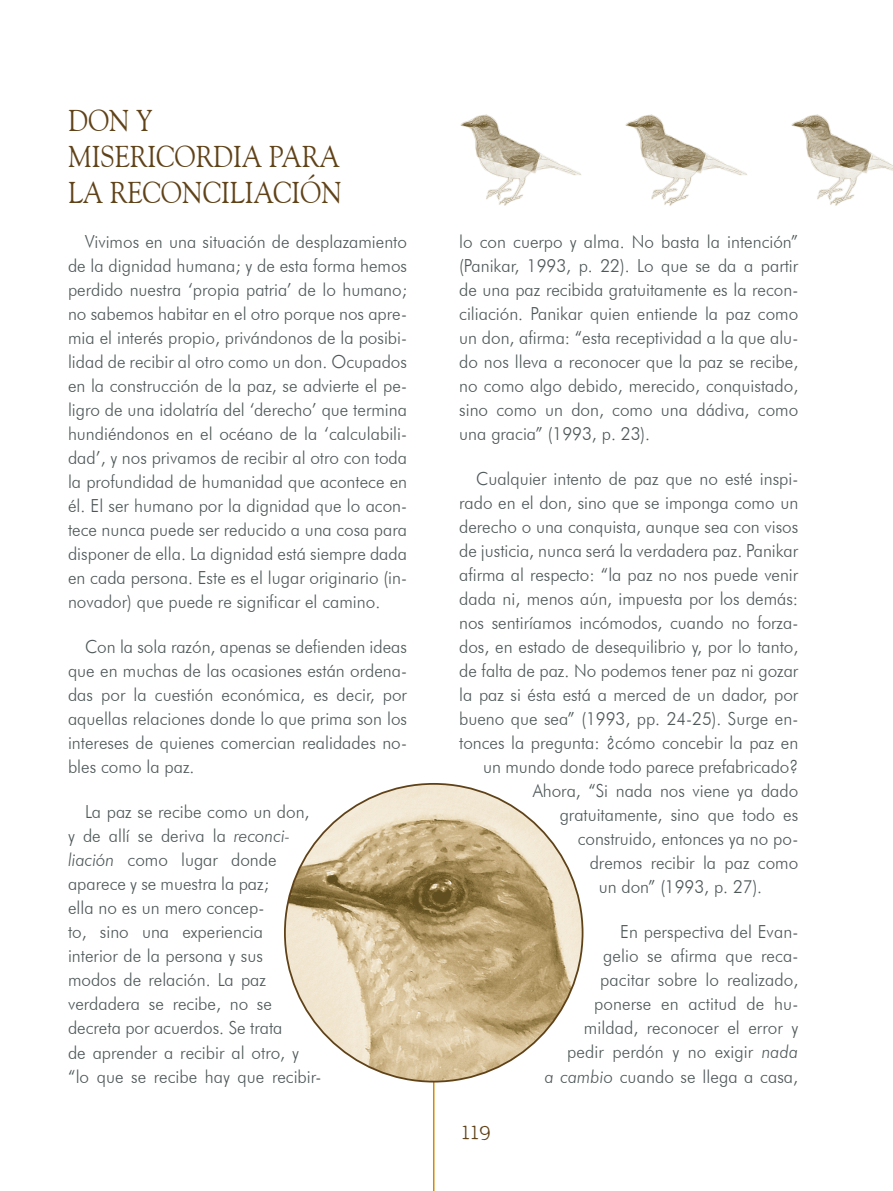
<style>
.page{position:relative;width:893px;height:1191px;background:#fff}
.page>*{position:absolute;margin:0;border:0;box-sizing:border-box;transform-origin:0 0}
._03a_Titulo_Texto_Co{font:30px/36px "Goudy Old Style BT";color:#604218;scale:.9 1}
.t1{font:21px "My type of font";color:#604218}
._01a_Texto_Corrido{font:300 18px/24px "Futura BT";color:#4e5758;text-align:justify;scale:.95 1}
.s1{font-style:italic}
</style>
<div class="page">
<hr style="left:433px;top:999px;width:1px;height:192px;background:#d78800">
<img style="left:285px;top:784px;width:298px;height:297px;border-radius:149px">
<img style="left:460px;top:114px;width:121px;height:92px">
<img style="left:625px;top:114px;width:122px;height:92px">
<img style="left:791px;top:114px;width:102px;height:92px">
<p class="_03a_Titulo_Texto_Co" style="left:68px;top:102px;width:306px">DON Y<br>MISERICORDIA PARA<br>LA RECONCILIACIÓN</p>
<p class="_01a_Texto_Corrido" style="left:68px;top:230px;width:358px;text-indent:17px">Vivimos en una situación de desplazamiento de la dignidad humana; y de esta forma hemos perdido nuestra ‘propia patria’ de lo humano; no sabemos habitar en el otro porque nos apre&shy;mia el interés propio, privándonos de la posibi&shy;lidad de recibir al otro como un don. Ocupados en la construcción de la paz, se advierte el pe&shy;ligro de una idolatría del ‘derecho’ que termina hundiéndonos en el océano de la ‘calculabili&shy;dad’, y nos privamos de recibir al otro con toda la profundidad de humanidad que acontece en él. El ser humano por la dignidad que lo acon&shy;tece nunca puede ser reducido a una cosa para disponer de ella. La dignidad está siempre dada en cada persona. Este es el lugar originario (in&shy;novador) que puede re significar el camino.</p>
<p class="_01a_Texto_Corrido" style="left:68px;top:635px;width:358px;text-indent:17px">Con la sola razón, apenas se defienden ideas que en muchas de las ocasiones están ordena&shy;das por la cuestión económica, es decir, por aquellas relaciones donde lo que prima son los intereses de quienes comercian realidades no&shy;bles como la paz.</p>
<p class="_01a_Texto_Corrido" style="left:68px;top:800px;width:268px;text-align:left;text-indent:17px">La paz se recibe como un don,<br>y de allí se deriva la <span class="s1">reconci&shy;liación</span> como lugar donde aparece y se muestra la paz;<br>ella no es un mero concep-<br>to, sino una experiencia<br>interior de la persona y sus<br>modos de relación. La paz verdadera se recibe, no se decreta por acuerdos. Se trata<br>de aprender a recibir al otro, y “lo que se recibe hay que recibir-</p>
<p class="_01a_Texto_Corrido" style="left:459px;top:230px;width:358px">lo con cuerpo y alma. No basta la intención” (Panikar, 1993, p. 22). Lo que se da a partir de una paz recibida gratuitamente es la recon&shy;ciliación. Panikar quien entiende la paz como un don, afirma: “esta receptividad a la que alu&shy;do nos lleva a reconocer que la paz se recibe, no como algo debido, merecido, conquistado, sino como un don, como una dádiva, como una gracia” (1993, p. 23).</p>
<p class="_01a_Texto_Corrido" style="left:476px;top:467px;width:340px">Cualquier intento de paz que no esté inspi-</p>
<p class="_01a_Texto_Corrido" style="left:459px;top:491px;width:358px">rado en el don, sino que se imponga como un</p>
<p class="_01a_Texto_Corrido" style="left:459px;top:515px;width:358px">derecho o una conquista, aunque sea con visos</p>
<p class="_01a_Texto_Corrido" style="left:459px;top:539px;width:358px">de justicia, nunca será la verdadera paz. Panikar</p>
<p class="_01a_Texto_Corrido" style="left:459px;top:563px;width:358px">afirma al respecto: “la paz no nos puede venir</p>
<p class="_01a_Texto_Corrido" style="left:459px;top:587px;width:358px">dada ni, menos aún, impuesta por los demás:</p>
<p class="_01a_Texto_Corrido" style="left:459px;top:611px;width:358px">nos sentiríamos incómodos, cuando no forza-</p>
<p class="_01a_Texto_Corrido" style="left:459px;top:635px;width:358px">dos, en estado de desequilibrio y, por lo tanto,</p>
<p class="_01a_Texto_Corrido" style="left:459px;top:659px;width:358px">de falta de paz. No podemos tener paz ni gozar</p>
<p class="_01a_Texto_Corrido" style="left:459px;top:683px;width:358px">la paz si ésta está a merced de un dador, por</p>
<p class="_01a_Texto_Corrido" style="left:459px;top:707px;width:358px">bueno que sea” (1993, pp. 24-25). Surge en-</p>
<p class="_01a_Texto_Corrido" style="left:459px;top:731px;width:358px">tonces la pregunta: ¿cómo concebir la paz en</p>
<p class="_01a_Texto_Corrido" style="left:483px;top:755px;width:333px">un mundo donde todo parece prefabricado?</p>
<p class="_01a_Texto_Corrido" style="left:533px;top:779px;width:281px">Ahora, “Si nada nos viene ya dado</p>
<p class="_01a_Texto_Corrido" style="left:560px;top:803px;width:253px">gratuitamente, sino que todo es</p>
<p class="_01a_Texto_Corrido" style="left:578px;top:827px;width:234px">construido, entonces ya no po-</p>
<p class="_01a_Texto_Corrido" style="left:590px;top:851px;width:221px">dremos recibir la paz como</p>
<p class="_01a_Texto_Corrido" style="left:599px;top:875px;width:174px">un don” (1993, p. 27).</p>
<p class="_01a_Texto_Corrido" style="left:545px;top:920px;width:268px;text-align:right">En perspectiva del Evan-<br>gelio se afirma que reca-<br>pacitar sobre lo realizado, ponerse en actitud de hu&shy;mildad, reconocer el error y pedir perdón y no exigir <span class="s1">nada<br>a cambio</span> cuando se llega a casa,</p>
<p class="t1" style="left:461px;top:1119px;width:31px">119</p>
</div>
